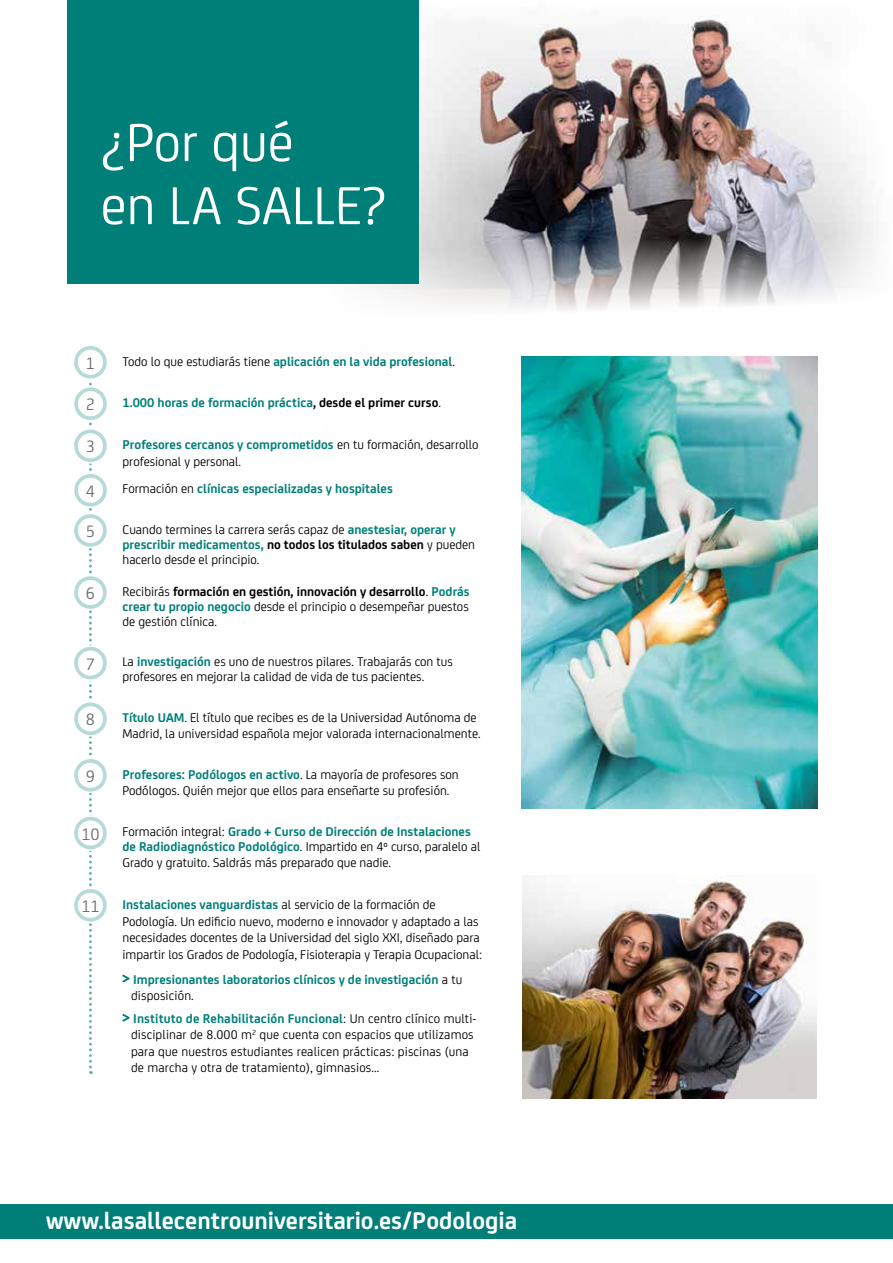
<style>
.page{position:relative;width:893px;height:1263px;background:#fff}
.page>*{position:absolute;margin:0;border:0;box-sizing:border-box;transform-origin:0 0}
.t1{font:57px/63px "Bankia";color:#fff}
.t2{font:700 25.5px "Bankia";color:#fff}
.t3{font:17.7px "Bankia";color:#706f6f}
.t4{font:13.5px/16.5px "Bankia";color:#000}
.t5{font:700 13.5px/15px "Bankia";color:#007f79}
.s1{font-weight:400;color:#000}
.s2{color:#000}
.s3{font-weight:700;color:#007f79}
.s4{font-weight:700}
</style>
<div class="page">
<img style="left:371px;top:0;width:503px;height:310px">
<svg style="left:74px;top:346px;width:33px;height:728px"></svg>
<div style="left:0;top:1204px;width:893px;height:34px;background:#007f79"></div>
<svg style="left:122px;top:974px;width:8px;height:9px"></svg>
<svg style="left:122px;top:1013px;width:8px;height:9px"></svg>
<img style="left:521px;top:356px;width:297px;height:452px">
<img style="left:522px;top:875px;width:295px;height:223px">
<div style="left:68px;top:0;width:350px;height:284px;background:#007f79"></div>
<h1 class="t1" style="left:101px;top:107px;width:287px">¿Por qué<br>en LA SALLE?</h1>
<h3 class="t3" style="left:86px;top:350px;width:11px">1</h3>
<h3 class="t3" style="left:86px;top:392px;width:11px">2</h3>
<h3 class="t3" style="left:86px;top:434px;width:11px">3</h3>
<h3 class="t3" style="left:86px;top:478px;width:11px">4</h3>
<h3 class="t3" style="left:86px;top:519px;width:11px">5</h3>
<h3 class="t3" style="left:86px;top:581px;width:11px">6</h3>
<h3 class="t3" style="left:86px;top:651px;width:11px">7</h3>
<h3 class="t3" style="left:86px;top:707px;width:11px">8</h3>
<h3 class="t3" style="left:86px;top:763px;width:11px">9</h3>
<h3 class="t3" style="left:82px;top:821px;width:20px">10</h3>
<h3 class="t3" style="left:82px;top:893px;width:20px">11</h3>
<p class="t5" style="left:123px;top:354px;width:334px"><span class="s1">Todo lo que estudiarás tiene</span> aplicación en la vida profesional<span class="s1">.</span></p>
<p class="t5" style="left:123px;top:394px;width:320px">1.000 horas de formación práctica<span class="s2">, desde el primer curso</span><span class="s1">.</span></p>
<p class="t4" style="left:123px;top:435px;width:358px"><span class="s3">Profesores cercanos y comprometidos</span> en tu formación, desarrollo profesional y personal.</p>
<p class="t5" style="left:123px;top:480px;width:272px"><span class="s1">Formación en</span> clínicas especializadas y hospitales</p>
<p class="t4" style="left:123px;top:521px;width:354px;line-height:15px">Cuando termines la carrera serás capaz de <span class="s3">anestesiar, operar y prescribir medicamentos,</span> <span class="s4">no todos los titulados saben</span> y pueden hacerlo desde el principio.</p>
<p class="t4" style="left:123px;top:583px;width:349px;line-height:15px;text-align:justify">Recibirás <span class="s4">formación en gestión, innovación y desarrollo</span>. <span class="s3">Podrás crear tu propio negocio</span> desde el principio o desempeñar puestos de gestión clínica.</p>
<p class="t4" style="left:123px;top:653px;width:332px;line-height:15px">La <span class="s3">investigación</span> es uno de nuestros pilares. Trabajarás con tus profesores en mejorar la calidad de vida de tus pacientes.</p>
<p class="t4" style="left:123px;top:708px;width:360px"><span class="s3">Título UAM</span>. El título que recibes es de la Universidad Autónoma de<br>Madrid, la universidad española mejor valorada internacionalmente.</p>
<p class="t4" style="left:123px;top:765px;width:338px"><span class="s3">Profesores: Podólogos en activo</span>. La mayoría de profesores son<br>Podólogos. Quién mejor que ellos para enseñarte su profesión.</p>
<p class="t5" style="left:123px;top:823px;width:359px"><span class="s1">Formación integral:</span> Grado + Curso de Dirección de Instalaciones de Radiodiagnóstico Podológico<span class="s1">. Impartido en 4º curso, paralelo al</span></p>
<p class="t4" style="left:123px;top:854px;width:270px">Grado y gratuito. Saldrás más preparado que nadie.</p>
<p class="t4" style="left:123px;top:896px;width:361px"><span class="s3">Instalaciones vanguardistas</span> al servicio de la formación de Podología. Un edificio nuevo, moderno e innovador y adaptado a las necesidades docentes de la Universidad del siglo XXI, diseñado para impartir los Grados de Podología, Fisioterapia y Terapia Ocupacional:</p>
<p class="t5" style="left:131px;top:970px;width:333px;line-height:16.5px">Impresionantes laboratorios clínicos y de investigación <span class="s1">a tu disposición.</span></p>
<p class="t4" style="left:131px;top:1009px;width:347px"><span class="s3">Instituto de Rehabilitación Funcional</span>: Un centro clínico multi&shy;disciplinar de 8.000 m<sup>2</sup> que cuenta con espacios que utilizamos para que nuestros estudiantes realicen prácticas: piscinas (una de marcha y otra de tratamiento), gimnasios...</p>
<h2 class="t2" style="left:46px;top:1202px;width:473px">www.lasallecentrouniversitario.es/Podologia</h2>
</div>
